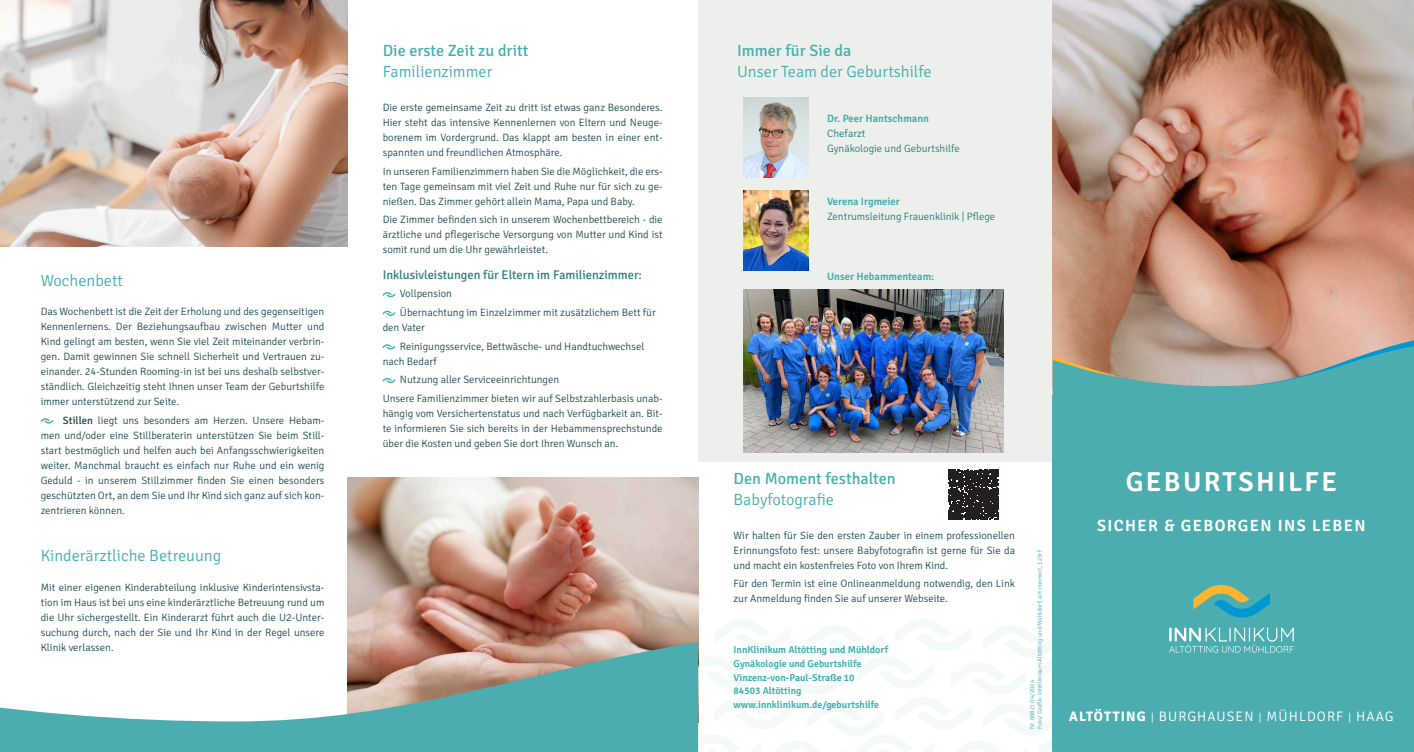
<style>
.page{position:relative;width:1414px;height:752px;background:#fff}
.page>*{position:absolute;margin:0;border:0;box-sizing:border-box;transform-origin:0 0}
.Cover_Titel{font:600 27.5px "Signika";letter-spacing:.085em;color:#fff}
.Unterüberschrift_SemiBold{font:300 16.25px "Signika";color:#44afaf}
.Unterüberschrift_SemiBold-2{font:16.25px "Signika";color:#44afaf}
.Fließtext_Light_Dunkelgrün{font:300 16.25px "Signika";color:#44afaf}
.Cover_Titel-2{font:600 16.25px "Signika";letter-spacing:.085em;color:#fff}
.Cover_Titel-3{font:300 13.75px "Signika";letter-spacing:.08em;color:#fff}
.Fließtext_Light_Dunkelgrün-2{font:12.5px "Signika";color:#2c7e7e}
.Fließtext_Light_Dunkelgrün-3{font:300 10.62px/15px "Signika";color:#264f56;text-align:justify}
.Fließtext_Light_Dunkelgrün-4{font:300 10.62px "Signika";color:#2c7e7e}
.Fließtext_Light_Dunkelgrün-5{font:600 10.62px "Signika";color:#44afaf}
.Zusatzinfos_Kontakt___Sprechstunden{font:600 10px "Signika";color:#44afaf}
.t1{font:300 6.25px "Signika";color:#44afaf}
.s1{font-weight:500}
.s2{font-weight:700}
.s3{font-size:10.62px}
</style>
<div class="page">
<div style="left:698px;top:0;width:356px;height:461px;background:#ecefeb"></div>
<svg style="left:948px;top:469px;width:51px;height:50px;background:#332f30"></svg>
<img style="left:743px;top:98px;width:65px;height:80px">
<img style="left:743px;top:190px;width:65px;height:80px">
<img style="left:743px;top:289px;width:260px;height:163px">
<img style="left:347px;top:477px;width:351px;height:164px">
<img style="left:1052px;top:0;width:362px;height:336px">
<svg style="left:1052px;top:336px;width:362px;height:59px;background:#93a49a"></svg>
<div style="left:1052px;top:395px;width:362px;height:356px;background:#4badb0"></div>
<svg style="left:541px;top:584px;width:753px;height:167px"></svg>
<svg style="left:383px;top:292px;width:12px;height:5px"></svg>
<svg style="left:383px;top:310px;width:12px;height:6px"></svg>
<svg style="left:383px;top:344px;width:12px;height:5px"></svg>
<svg style="left:383px;top:377px;width:12px;height:6px"></svg>
<svg style="left:0;top:641px;width:698px;height:110px"></svg>
<svg style="left:41px;top:418px;width:12px;height:5px"></svg>
<img style="left:0;top:0;width:347px;height:246px">
<p class="Fließtext_Light_Dunkelgrün" style="left:41px;top:268px;width:84px">Wochenbett</p>
<p class="Fließtext_Light_Dunkelgrün-3" style="left:41px;top:303px;width:285px">Das Wochenbett ist die Zeit der Erholung und des gegenseitigen Kennenlernens. Der Beziehungsaufbau zwischen Mutter und Kind gelingt am besten, wenn Sie viel Zeit miteinander verbrin&shy;gen. Damit gewinnen Sie schnell Sicherheit und Vertrauen zu&shy;einander. 24-Stunden Rooming-in ist bei uns deshalb selbstver&shy;ständlich. Gleichzeitig steht Ihnen unser Team der Geburtshilfe immer unterstützend zur Seite.</p>
<p class="Fließtext_Light_Dunkelgrün-3" style="left:41px;top:411px;width:285px;text-indent:22px"><span class="s1">Stillen</span> liegt uns besonders am Herzen. Unsere Hebam&shy;men und/oder eine Stillberaterin unterstützen Sie beim Still&shy;start bestmöglich und helfen auch bei Anfangsschwierigkeiten weiter. Manchmal braucht es einfach nur Ruhe und ein wenig Geduld - in unserem Stillzimmer finden Sie einen besonders geschützten Ort, an dem Sie und Ihr Kind sich ganz auf sich kon&shy;zentrieren können.</p>
<p class="Fließtext_Light_Dunkelgrün" style="left:41px;top:544px;width:182px">Kinderärztliche Betreuung</p>
<p class="Fließtext_Light_Dunkelgrün-3" style="left:41px;top:578px;width:285px">Mit einer eigenen Kinderabteilung inklusive Kinderintensivsta&shy;tion im Haus ist bei uns eine kinderärztliche Betreuung rund um die Uhr sichergestellt. Ein Kinderarzt führt auch die U2-Unter&shy;suchung durch, nach der Sie und Ihr Kind in der Regel unsere Klinik verlassen.</p>
<p class="Unterüberschrift_SemiBold-2" style="left:383px;top:39px;width:147px">Die erste Zeit zu dritt</p>
<p class="Unterüberschrift_SemiBold" style="left:383px;top:60px;width:111px">Familienzimmer</p>
<p class="Fließtext_Light_Dunkelgrün-3" style="left:383px;top:99px;width:281px">Die erste gemeinsame Zeit zu dritt ist etwas ganz Besonderes.<br>Hier steht das intensive Kennenlernen von Eltern und Neuge&shy;borenem im Vordergrund. Das klappt am besten in einer ent&shy;spannten und freundlichen Atmosphäre.</p>
<p class="Fließtext_Light_Dunkelgrün-3" style="left:383px;top:163px;width:281px">In unseren Familienzimmern haben Sie die Möglichkeit, die ers&shy;ten Tage gemeinsam mit viel Zeit und Ruhe nur für sich zu ge&shy;nießen. Das Zimmer gehört allein Mama, Papa und Baby.</p>
<p class="Fließtext_Light_Dunkelgrün-3" style="left:383px;top:211px;width:281px">Die Zimmer befinden sich in unserem Wochenbettbereich - die ärztliche und pflegerische Versorgung von Mutter und Kind ist somit rund um die Uhr gewährleistet.</p>
<p class="Fließtext_Light_Dunkelgrün-2" style="left:383px;top:265px;width:261px">Inklusivleistungen für Eltern im Familienzimmer:</p>
<p class="Fließtext_Light_Dunkelgrün-3" style="left:400px;top:285px;width:54px">Vollpension</p>
<p class="Fließtext_Light_Dunkelgrün-3" style="left:383px;top:304px;width:275px;text-indent:17px">Übernachtung im Einzelzimmer mit zusätzlichem Bett für den Vater</p>
<p class="Fließtext_Light_Dunkelgrün-3" style="left:383px;top:337px;width:263px;text-indent:17px">Reinigungsservice, Bettwäsche- und Handtuchwechsel nach Bedarf</p>
<p class="Fließtext_Light_Dunkelgrün-3" style="left:400px;top:371px;width:161px">Nutzung aller Serviceeinrichtungen</p>
<p class="Fließtext_Light_Dunkelgrün-3" style="left:383px;top:389px;width:281px">Unsere Familienzimmer bieten wir auf Selbstzahlerbasis unab&shy;hängig vom Versichertenstatus und nach Verfügbarkeit an. Bit&shy;te informieren Sie sich bereits in der Hebammensprechstunde über die Kosten und geben Sie dort Ihren Wunsch an.</p>
<p class="Unterüberschrift_SemiBold-2" style="left:737px;top:39px;width:116px">Immer für Sie da</p>
<p class="Unterüberschrift_SemiBold" style="left:737px;top:60px;width:196px">Unser Team der Geburtshilfe</p>
<p class="Fließtext_Light_Dunkelgrün-5" style="left:827px;top:111px;width:103px">Dr. Peer Hantschmann</p>
<p class="Fließtext_Light_Dunkelgrün-4" style="left:827px;top:126px;width:40px">Chefarzt</p>
<p class="Fließtext_Light_Dunkelgrün-4" style="left:827px;top:141px;width:134px">Gynäkologie und Geburtshilfe</p>
<p class="Fließtext_Light_Dunkelgrün-5" style="left:827px;top:193px;width:74px">Verena Irgmeier</p>
<p class="Fließtext_Light_Dunkelgrün-4" style="left:827px;top:208px;width:170px">Zentrumsleitung Frauenklinik | Pflege</p>
<p class="Fließtext_Light_Dunkelgrün-5" style="left:827px;top:268px;width:109px">Unser Hebammenteam:</p>
<p class="Unterüberschrift_SemiBold-2" style="left:733px;top:466px;width:164px">Den Moment festhalten</p>
<p class="Unterüberschrift_SemiBold" style="left:733px;top:488px;width:102px">Babyfotografie</p>
<p class="Fließtext_Light_Dunkelgrün-3" style="left:733px;top:527px;width:283px">Wir halten für Sie den ersten Zauber in einem professionellen Erinnungsfoto fest: unsere Babyfotografin ist gerne für Sie da und macht ein kostenfreies Foto von Ihrem Kind.</p>
<p class="Fließtext_Light_Dunkelgrün-3" style="left:733px;top:575px;width:283px">Für den Termin ist eine Onlineanmeldung notwendig, den Link zur Anmeldung finden Sie auf unserer Webseite.</p>
<p class="Zusatzinfos_Kontakt___Sprechstunden" style="left:733px;top:642px;width:156px">InnKlinikum Altötting und Mühldorf</p>
<p class="Zusatzinfos_Kontakt___Sprechstunden" style="left:733px;top:656px;width:129px">Gynäkologie und Geburtshilfe</p>
<p class="Zusatzinfos_Kontakt___Sprechstunden" style="left:733px;top:669px;width:123px">Vinzenz-von-Paul-Straße 10</p>
<p class="Zusatzinfos_Kontakt___Sprechstunden" style="left:733px;top:683px;width:69px">84503 Altötting</p>
<p class="Zusatzinfos_Kontakt___Sprechstunden" style="left:733px;top:697px;width:147px">www.innklinikum.de/geburtshilfe</p>
<p class="t1" style="left:1035px;top:729px;width:181px;rotate:-90deg">Foto/ Grafik: InnKlinikum Altötting und Mühldorf, art-connect, 123rf</p>
<p class="t1" style="left:1028px;top:729px;width:51px;rotate:-90deg">Nr. 0082 | 04/2024</p>
<p class="Cover_Titel" style="left:1126px;top:462px;width:213px">GEBURTSHILFE</p>
<p class="Cover_Titel-2" style="left:1097px;top:513px;width:270px">SICHER &amp; GEBORGEN INS LEBEN</p>
<p class="Cover_Titel-3" style="left:1069px;top:706px;width:326px"><span class="s2">ALTÖTTING</span> <span class="s3">|</span> BURGHAUSEN <span class="s3">|</span> MÜHLDORF <span class="s3">|</span> HAAG</p>
</div>
